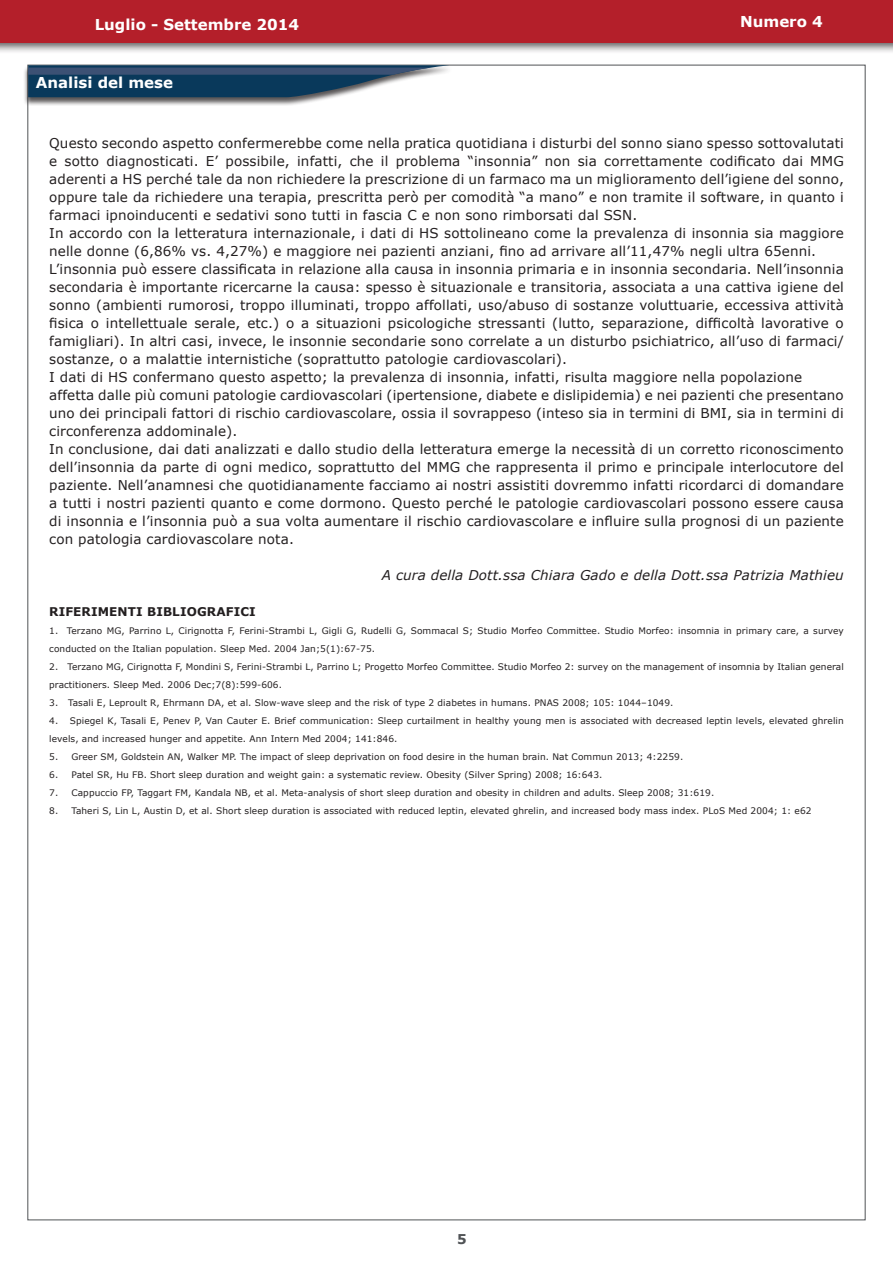
<style>
.page{position:relative;width:893px;height:1263px;background:#fff}
.page>*{position:absolute;margin:0;border:0;box-sizing:border-box;transform-origin:0 0}
.t1{font:700 15px "Verdana";color:#fff}
.TXT_PARAGRAFO{font:13.5px/18px "Verdana";letter-spacing:.01em;color:#231f20;text-align:justify}
.TXT_PARAGRAFO-2{font:italic 13.5px "Verdana";letter-spacing:.01em;color:#231f20}
.TXT_PARAGRAFO-3{font:700 13.5px "Verdana";color:#505356}
.TXT_PARAGRAFO-4{font:700 12px "Verdana";letter-spacing:.01em;color:#231f20}
.TXT_PARAGRAFO-5{font:9px/18px "Verdana";letter-spacing:.01em;color:#231f20}
</style>
<div class="page">
<div style="left:0;top:0;width:893px;height:54px;background:#231f20;opacity:.75"></div>
<div style="left:0;top:0;width:893px;height:43px;background:#b41f2a"></div>
<div style="left:23px;top:65px;width:430px;height:41px;background:#231f20;opacity:.75"></div>
<svg style="left:28px;top:65px;width:422px;height:32px;background:#3c5d78"></svg>
<p class="t1" style="left:95px;top:14px;width:206px">Luglio - Settembre 2014</p>
<p class="t1" style="left:740px;top:11px;width:84px">Numero 4</p>
<p class="t1" style="left:36px;top:72px;width:139px">Analisi del mese</p>
<p class="TXT_PARAGRAFO" style="left:49px;top:134px;width:796px">Questo secondo aspetto confermerebbe come nella pratica quotidiana i disturbi del sonno siano spesso sottovalutati e sotto diagnosticati. E’ possibile, infatti, che il problema “insonnia” non sia correttamente codificato dai MMG aderenti a HS perché tale da non richiedere la prescrizione di un farmaco ma un miglioramento dell’igiene del sonno, oppure tale da richiedere una terapia, prescritta però per comodità “a mano” e non tramite il software, in quanto i farmaci ipnoinducenti e sedativi sono tutti in fascia C e non sono rimborsati dal SSN.</p>
<p class="TXT_PARAGRAFO" style="left:49px;top:224px;width:796px">In accordo con la letteratura internazionale, i dati di HS sottolineano come la prevalenza di insonnia sia maggiore nelle donne (6,86% vs. 4,27%) e maggiore nei pazienti anziani, fino ad arrivare all’11,47% negli ultra 65enni.</p>
<p class="TXT_PARAGRAFO" style="left:49px;top:260px;width:796px">L’insonnia può essere classificata in relazione alla causa in insonnia primaria e in insonnia secondaria. Nell’insonnia secondaria è importante ricercarne la causa: spesso è situazionale e transitoria, associata a una cattiva igiene del sonno (ambienti rumorosi, troppo illuminati, troppo affollati, uso/abuso di sostanze voluttuarie, eccessiva attività fisica o intellettuale serale, etc.) o a situazioni psicologiche stressanti (lutto, separazione, difficoltà lavorative o famigliari). In altri casi, invece, le insonnie secondarie sono correlate a un disturbo psichiatrico, all’uso di farmaci/ sostanze, o a malattie internistiche (soprattutto patologie cardiovascolari).</p>
<p class="TXT_PARAGRAFO" style="left:49px;top:368px;width:754px">I dati di HS confermano questo aspetto; la prevalenza di insonnia, infatti, risulta maggiore nella popolazione</p>
<p class="TXT_PARAGRAFO" style="left:49px;top:386px;width:796px">affetta dalle più comuni patologie cardiovascolari (ipertensione, diabete e dislipidemia) e nei pazienti che presentano uno dei principali fattori di rischio cardiovascolare, ossia il sovrappeso (inteso sia in termini di BMI, sia in termini di circonferenza addominale).</p>
<p class="TXT_PARAGRAFO" style="left:49px;top:440px;width:796px">In conclusione, dai dati analizzati e dallo studio della letteratura emerge la necessità di un corretto riconoscimento dell’insonnia da parte di ogni medico, soprattutto del MMG che rappresenta il primo e principale interlocutore del paziente. Nell’anamnesi che quotidianamente facciamo ai nostri assistiti dovremmo infatti ricordarci di domandare a tutti i nostri pazienti quanto e come dormono. Questo perché le patologie cardiovascolari possono essere causa di insonnia e l’insonnia può a sua volta aumentare il rischio cardiovascolare e influire sulla prognosi di un paziente con patologia cardiovascolare nota.</p>
<p class="TXT_PARAGRAFO-2" style="left:382px;top:565px;width:464px">A cura della Dott.ssa Chiara Gado e della Dott.ssa Patrizia Mathieu</p>
<p class="TXT_PARAGRAFO-4" style="left:49px;top:603px;width:208px">RIFERIMENTI BIBLIOGRAFICI</p>
<p class="TXT_PARAGRAFO-5" style="left:49px;top:621px;width:796px">1. Terzano MG, Parrino L, Cirignotta F, Ferini-Strambi L, Gigli G, Rudelli G, Sommacal S; Studio Morfeo Committee. Studio Morfeo: insomnia in primary care, a survey conducted on the Italian population. Sleep Med. 2004 Jan;5(1):67-75.</p>
<p class="TXT_PARAGRAFO-5" style="left:49px;top:657px;width:796px">2. Terzano MG, Cirignotta F, Mondini S, Ferini-Strambi L, Parrino L; Progetto Morfeo Committee. Studio Morfeo 2: survey on the management of insomnia by Italian general practitioners. Sleep Med. 2006 Dec;7(8):599-606.</p>
<p class="TXT_PARAGRAFO-5" style="left:49px;top:693px;width:626px">3. Tasali E, Leproult R, Ehrmann DA, et al. Slow-wave sleep and the risk of type 2 diabetes in humans. PNAS 2008; 105: 1044–1049.</p>
<p class="TXT_PARAGRAFO-5" style="left:49px;top:711px;width:796px">4. Spiegel K, Tasali E, Penev P, Van Cauter E. Brief communication: Sleep curtailment in healthy young men is associated with decreased leptin levels, elevated ghrelin levels, and increased hunger and appetite. Ann Intern Med 2004; 141:846.</p>
<p class="TXT_PARAGRAFO-5" style="left:49px;top:747px;width:636px">5. Greer SM, Goldstein AN, Walker MP. The impact of sleep deprivation on food desire in the human brain. Nat Commun 2013; 4:2259.</p>
<p class="TXT_PARAGRAFO-5" style="left:49px;top:765px;width:555px">6. Patel SR, Hu FB. Short sleep duration and weight gain: a systematic review. Obesity (Silver Spring) 2008; 16:643.</p>
<p class="TXT_PARAGRAFO-5" style="left:49px;top:783px;width:666px">7. Cappuccio FP, Taggart FM, Kandala NB, et al. Meta-analysis of short sleep duration and obesity in children and adults. Sleep 2008; 31:619.</p>
<p class="TXT_PARAGRAFO-5" style="left:49px;top:801px;width:764px">8. Taheri S, Lin L, Austin D, et al. Short sleep duration is associated with reduced leptin, elevated ghrelin, and increased body mass index. PLoS Med 2004; 1: e62</p>
<p class="TXT_PARAGRAFO-3" style="left:457px;top:1229px;width:11px">5</p>
</div>
